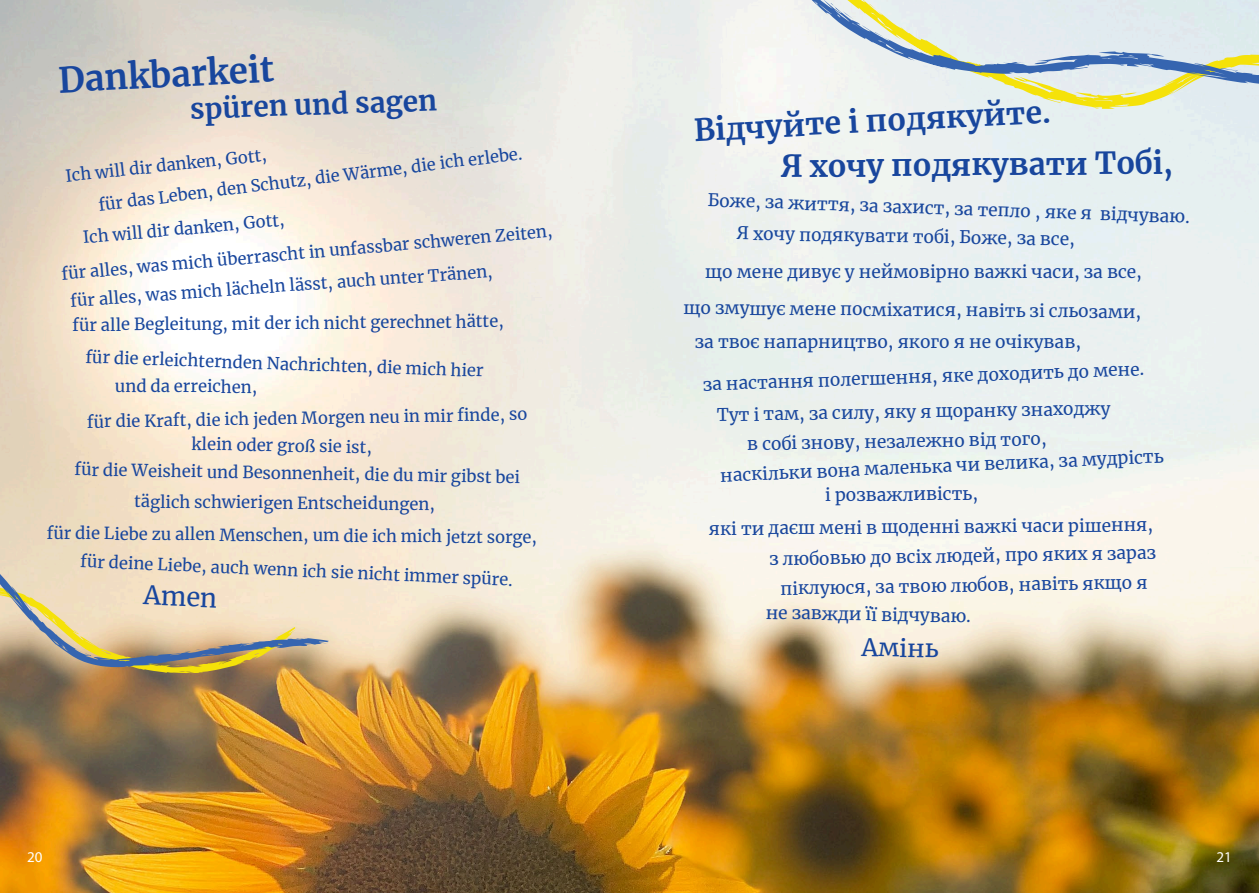
<style>
.page{position:relative;width:1259px;height:893px;background:#fff}
.page>*{position:absolute;margin:0;border:0;box-sizing:border-box;transform-origin:0 0}
.t1{font:700 34.65px "Merriweather";color:#18469d}
.t2{font:700 30px "Merriweather";letter-spacing:-.01em;color:#18469d}
.t3{font:700 27.9px "Merriweather";color:#18469d}
.t4{font:25.5px "Merriweather";color:#18469d}
.t5{font:24px "Merriweather";color:#18469d}
.t6{font:17.25px "Merriweather";color:#18469d}
.t7{font:16.5px/34.5px "Merriweather";color:#18469d}
.t8{font:15px "Myriad Pro";color:#fff}
</style>
<div class="page">
<img style="left:0;top:0;width:1259px;height:893px">
<svg style="left:656px;top:0;width:603px;height:109px;fill:#ebf0f0"></svg>
<svg style="left:658px;top:0;width:601px;height:87px;fill:#e6ebf0"></svg>
<svg style="left:843px;top:11px;width:10px;height:8px"></svg>
<svg style="left:874px;top:32px;width:9px;height:5px"></svg>
<svg style="left:1220px;top:67px;width:18px;height:4px"></svg>
<svg style="left:0;top:118px;width:296px;height:555px"></svg>
<svg style="left:0;top:127px;width:329px;height:540px"></svg>
<svg style="left:23px;top:601px;width:9px;height:9px"></svg>
<h1 class="t1" style="left:57px;top:56px;width:217px;rotate:-3deg">Dankbarkeit</h1>
<h3 class="t3" style="left:189px;top:90px;width:249px;rotate:-2deg">spüren und sagen</h3>
<h2 class="t2" style="left:693px;top:110px;width:358px;rotate:-3deg">Відчуйте і подякуйте.</h2>
<h2 class="t2" style="left:781px;top:144px;width:394px">Я хочу подякувати Тобі,</h2>
<p class="t7" style="left:96px;top:187px;width:428px;rotate:-7deg">für das Leben, den Schutz, die Wärme, die ich erlebe.</p>
<p class="t7" style="left:64px;top:158px;width:204px;rotate:-6deg">Ich will dir danken, Gott,</p>
<p class="t6" style="left:708px;top:188px;width:484px;rotate:2deg">Боже, за життя, за захист, за тепло , яке я відчуваю.</p>
<p class="t7" style="left:57px;top:222px;width:494px;text-indent:24px;rotate:-5deg">Ich will dir danken, Gott,<br>für alles, was mich überrascht in unfassbar schweren Zeiten,</p>
<p class="t6" style="left:737px;top:221px;width:340px;rotate:1deg">Я хочу подякувати тобі, Боже, за все,</p>
<p class="t6" style="left:705px;top:260px;width:438px">що мене дивує у неймовірно важкі часи, за все,</p>
<p class="t6" style="left:684px;top:294px;width:459px;rotate:1deg">що змушує мене посміхатися, навіть зі сльозами,</p>
<p class="t7" style="left:69px;top:283px;width:425px;rotate:-4deg">für alles, was mich lächeln lässt, auch unter Tränen,</p>
<p class="t7" style="left:72px;top:309px;width:433px;rotate:-1deg">für alle Begleitung, mit der ich nicht gerechnet hätte,</p>
<p class="t6" style="left:695px;top:330px;width:388px">за твоє напарництво, якого я не очікував,</p>
<p class="t7" style="left:86px;top:339px;width:400px;rotate:2deg">für die erleichternden Nachrichten, die mich hier</p>
<p class="t6" style="left:702px;top:372px;width:443px;rotate:-2deg">за настання полегшення, яке доходить до мене.</p>
<p class="t7" style="left:115px;top:367px;width:144px;rotate:1deg">und da erreichen,</p>
<p class="t7" style="left:87px;top:404px;width:442px;rotate:-1deg">für die Kraft, die ich jeden Morgen neu in mir fi nde, so</p>
<p class="t7" style="left:192px;top:426px;width:182px;rotate:1deg">klein oder groß sie ist,</p>
<p class="t7" style="left:75px;top:452px;width:447px;rotate:1deg">für die Weisheit und Besonnenheit, die du mir gibst bei</p>
<p class="t7" style="left:134px;top:482px;width:302px;rotate:1deg">täglich schwierigen Entscheidungen,</p>
<p class="t7" style="left:47px;top:513px;width:492px;rotate:1deg">für die Liebe zu allen Menschen, um die ich mich jetzt sorge,</p>
<p class="t7" style="left:81px;top:545px;width:434px;rotate:2deg">für deine Liebe, auch wenn ich sie nicht immer spüre.</p>
<h3 class="t4" style="left:144px;top:578px;width:75px;rotate:2deg">Amen</h3>
<p class="t6" style="left:717px;top:403px;width:395px;rotate:-1deg">Tут і там, за силу, яку я щоранку знаходжу</p>
<p class="t6" style="left:747px;top:432px;width:301px;rotate:-1deg">в собі знову, незалежно від того,</p>
<p class="t6" style="left:720px;top:462px;width:445px;rotate:-2deg">наскільки вона маленька чи велика, за мудрість</p>
<p class="t6" style="left:825px;top:484px;width:154px;rotate:-1deg">і розважливість,</p>
<p class="t6" style="left:708px;top:519px;width:446px;rotate:-1deg">які ти даєш мені в щоденні важкі часи рішення,</p>
<p class="t6" style="left:769px;top:547px;width:388px;rotate:-1deg">з любовью до всіх людей, про яких я зараз</p>
<p class="t6" style="left:780px;top:577px;width:369px;rotate:-1deg">піклуюся, за твою любов, навіть якщо я</p>
<p class="t6" style="left:766px;top:600px;width:207px;rotate:1deg">не завжди її відчуваю.</p>
<h3 class="t5" style="left:862px;top:631px;width:78px;rotate:1deg">Амінь</h3>
<p class="t8" style="left:27px;top:847px;width:17px">20</p>
<p class="t8" style="left:1216px;top:847px;width:17px">21</p>
</div>
